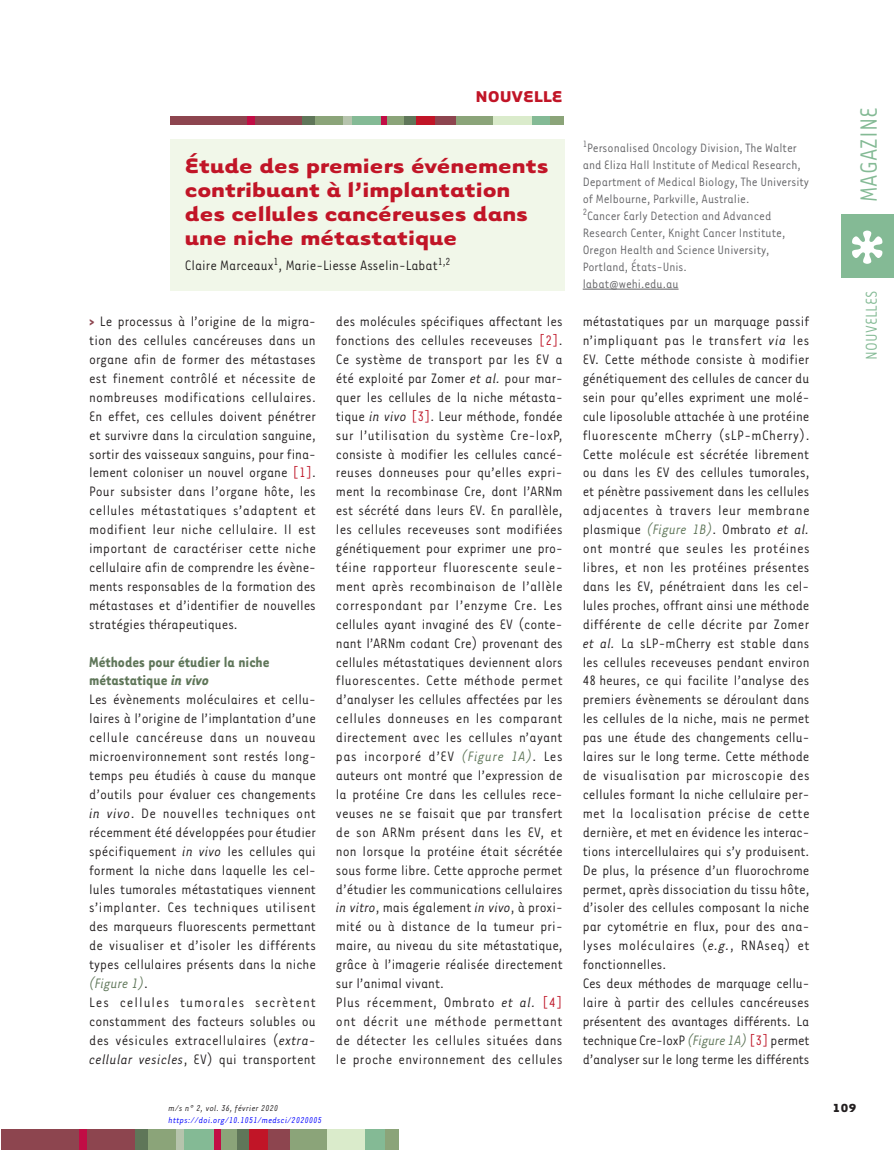
<style>
.page{position:relative;width:894px;height:1150px;background:#fff}
.page>*{position:absolute;margin:0;border:0;box-sizing:border-box;transform-origin:0 0}
.t1{font:27px "Tarzana Narrow";color:#84ba95}
.t2{font:700 24px/24px "Tarzana Wide";color:#c11527}
.t3{font:18px "Tarzana Narrow";color:#84ba95}
.t4{font:700 18px "Tarzana Wide";color:#c11527}
.t5{font:700 16.5px/18.9px "Tarzana Narrow";color:#5f7659}
.t6{font:15.75px/18.9px "Tarzana Narrow";color:#231f20}
.t7{font:13.95px/17px "Tarzana Narrow";color:#636366}
.t8{font:700 13.5px "Tarzana Wide";color:#231f20}
.t9{font:italic 9.75px "Tarzana Narrow";letter-spacing:.025em;color:#00f}
.t10{font:italic 9.75px "Tarzana Narrow";letter-spacing:.025em;color:#231f20}
.s1{font-weight:700;color:#8d454f}
.s2{color:#bf182a}
.s3{font-style:italic}
.s4{font-style:italic;color:#5f7659}
</style>
<div class="page">
<div style="left:1px;top:1128px;width:134px;height:21px;background:#8d454f"></div>
<div style="left:236px;top:1128px;width:13px;height:21px;background:#5f7659"></div>
<div style="left:79px;top:1128px;width:8px;height:21px;background:#c10d45"></div>
<div style="left:135px;top:1128px;width:21px;height:21px;background:#5f7659"></div>
<div style="left:148px;top:1128px;width:30px;height:21px;background:#8ba479"></div>
<div style="left:176px;top:1128px;width:9px;height:21px;background:#b6c4ad"></div>
<div style="left:185px;top:1128px;width:29px;height:21px;background:#84ba95"></div>
<div style="left:218px;top:1128px;width:19px;height:21px;background:#8ba479"></div>
<div style="left:214px;top:1128px;width:6px;height:21px;background:#c10d45"></div>
<div style="left:249px;top:1128px;width:27px;height:21px;background:#c11527"></div>
<div style="left:288px;top:1128px;width:39px;height:21px;background:#8ba479"></div>
<div style="left:268px;top:1128px;width:21px;height:21px;background:#8d454f"></div>
<div style="left:327px;top:1128px;width:39px;height:21px;background:#daebcb"></div>
<div style="left:365px;top:1128px;width:21px;height:21px;background:#84ba95"></div>
<div style="left:385px;top:1128px;width:13px;height:21px;background:#8ba479"></div>
<div style="left:841px;top:214px;width:52px;height:64px;background:#84ba95"></div>
<svg style="left:852px;top:230px;width:30px;height:34px"></svg>
<div style="left:170px;top:116px;width:133px;height:8px;background:#8d454f"></div>
<div style="left:302px;top:116px;width:27px;height:8px;background:#5f7659"></div>
<div style="left:403px;top:116px;width:13px;height:8px;background:#5f7659"></div>
<div style="left:316px;top:116px;width:29px;height:8px;background:#8ba479"></div>
<div style="left:352px;top:116px;width:29px;height:8px;background:#84ba95"></div>
<div style="left:531px;top:116px;width:20px;height:8px;background:#84ba95"></div>
<div style="left:385px;top:116px;width:19px;height:8px;background:#8ba479"></div>
<div style="left:550px;top:116px;width:14px;height:8px;background:#8ba479"></div>
<div style="left:454px;top:116px;width:39px;height:8px;background:#8ba479"></div>
<div style="left:493px;top:116px;width:38px;height:8px;background:#daebcb"></div>
<div style="left:344px;top:116px;width:8px;height:8px;background:#b6c4ad"></div>
<div style="left:247px;top:116px;width:7px;height:8px;background:#c10d45"></div>
<div style="left:381px;top:116px;width:6px;height:8px;background:#c10d45"></div>
<div style="left:416px;top:116px;width:27px;height:8px;background:#c11527"></div>
<div style="left:435px;top:116px;width:21px;height:8px;background:#8d454f"></div>
<div style="left:170px;top:139px;width:394px;height:151px;background:#f1f7e9"></div>
<hr style="left:582px;top:289px;width:96px;height:1px;background:#636366">
<p class="t4" style="left:475px;top:85px;width:89px">NOUVELLE</p>
<h2 class="t2" style="left:185px;top:152px;width:365px">Étude des premiers événements contribuant à l’implantation des cellules cancéreuses dans une niche métastatique</h2>
<p class="t6" style="left:185px;top:255px;width:267px">Claire Marceaux<sup>1</sup>, Marie-Liesse Asselin-Labat<sup>1,2</sup></p>
<p class="t7" style="left:582px;top:139px;width:228px"><sup>1</sup>Personalised Oncology Division, The Walter and Eliza Hall Institute of Medical Research, Department of Medical Biology, The University of Melbourne, Parkville, Australie.<br><sup>2</sup>Cancer Early Detection and Advanced Research Center, Knight Cancer Institute, Oregon Health and Science University, Portland, États-Unis.<br>labat@wehi.edu.au</p>
<p class="t6" style="left:89px;top:311px;width:228px;text-align:justify"><span class="s1">&gt;</span> Le processus à l’origine de la migra&shy;tion des cellules cancéreuses dans un organe afin de former des métastases est finement contrôlé et nécessite de nombreuses modifications cellulaires.<br>En effet, ces cellules doivent pénétrer et survivre dans la circulation sanguine, sortir des vaisseaux sanguins, pour fina&shy;lement coloniser un nouvel organe <span class="s2">[1]</span>.<br>Pour subsister dans l’organe hôte, les cellules métastatiques s’adaptent et modifient leur niche cellulaire. Il est important de caractériser cette niche cellulaire afin de comprendre les évène&shy;ments responsables de la formation des métastases et d’identifier de nouvelles stratégies thérapeutiques.</p>
<p class="t5" style="left:89px;top:651px;width:182px">Méthodes pour étudier la niche métastatique <span class="s3">in vivo</span></p>
<p class="t6" style="left:89px;top:689px;width:228px">Les évènements moléculaires et cellu&shy;laires à l’origine de l’implantation d’une cellule cancéreuse dans un nouveau microenvironnement sont restés long&shy;temps peu étudiés à cause du manque d’outils pour évaluer ces changements <span class="s3">in vivo</span>. De nouvelles techniques ont récemment été développées pour étudier spécifiquement <span class="s3">in vivo</span> les cellules qui forment la niche dans laquelle les cel&shy;lules tumorales métastatiques viennent s’implanter. Ces techniques utilisent des marqueurs fluorescents permettant de visualiser et d’isoler les différents types cellulaires présents dans la niche <span class="s4">(Figure 1)</span>.<br>Les cellules tumorales secrètent constamment des facteurs solubles ou des vésicules extracellulaires (<span class="s3">extra&shy;cellular vesicles</span>, EV) qui transportent</p>
<p class="t6" style="left:336px;top:311px;width:228px">des molécules spécifiques affectant les fonctions des cellules receveuses <span class="s2">[2]</span>.<br>Ce système de transport par les EV a été exploité par Zomer <span class="s3">et al.</span> pour mar&shy;quer les cellules de la niche métasta&shy;tique <span class="s3">in vivo</span> <span class="s2">[3]</span>. Leur méthode, fondée sur l’utilisation du système Cre-loxP, consiste à modifier les cellules cancé&shy;reuses donneuses pour qu’elles expri&shy;ment la recombinase Cre, dont l’ARNm est sécrété dans leurs EV. En parallèle, les cellules receveuses sont modifiées génétiquement pour exprimer une pro&shy;téine rapporteur fluorescente seule&shy;ment après recombinaison de l’allèle correspondant par l’enzyme Cre. Les cellules ayant invaginé des EV (conte&shy;nant l’ARNm codant Cre) provenant des cellules métastatiques deviennent alors fluorescentes. Cette méthode permet d’analyser les cellules affectées par les cellules donneuses en les comparant directement avec les cellules n’ayant pas incorporé d’EV <span class="s4">(Figure 1A)</span>. Les auteurs ont montré que l’expression de la protéine Cre dans les cellules rece&shy;veuses ne se faisait que par transfert de son ARNm présent dans les EV, et non lorsque la protéine était sécrétée sous forme libre. Cette approche permet d’étudier les communications cellulaires <span class="s3">in vitro</span>, mais également <span class="s3">in vivo</span>, à proxi&shy;mité ou à distance de la tumeur pri&shy;maire, au niveau du site métastatique, grâce à l’imagerie réalisée directement sur l’animal vivant.<br>Plus récemment, Ombrato <span class="s3">et al.</span> <span class="s2">[4] </span>ont décrit une méthode permettant de détecter les cellules situées dans le proche environnement des cellules</p>
<p class="t6" style="left:582px;top:311px;width:228px">métastatiques par un marquage passif n’impliquant pas le transfert <span class="s3">via</span> les EV. Cette méthode consiste à modifier génétiquement des cellules de cancer du sein pour qu’elles expriment une molé&shy;cule liposoluble attachée à une protéine fluorescente mCherry (sLP-mCherry).<br>Cette molécule est sécrétée librement ou dans les EV des cellules tumorales, et pénètre passivement dans les cellules adjacentes à travers leur membrane plasmique <span class="s4">(Figure 1B)</span>. Ombrato <span class="s3">et al. </span>ont montré que seules les protéines libres, et non les protéines présentes dans les EV, pénétraient dans les cel&shy;lules proches, offrant ainsi une méthode différente de celle décrite par Zomer <span class="s3">et al.</span> La sLP-mCherry est stable dans les cellules receveuses pendant environ 48 heures, ce qui facilite l’analyse des premiers évènements se déroulant dans les cellules de la niche, mais ne permet pas une étude des changements cellu&shy;laires sur le long terme. Cette méthode de visualisation par microscopie des cellules formant la niche cellulaire per&shy;met la localisation précise de cette dernière, et met en évidence les interac&shy;tions intercellulaires qui s’y produisent.<br>De plus, la présence d’un fluorochrome permet, après dissociation du tissu hôte, d’isoler des cellules composant la niche par cytométrie en flux, pour des ana&shy;lyses moléculaires (<span class="s3">e.g.</span>, RNAseq) et fonctionnelles.<br>Ces deux méthodes de marquage cellu&shy;laire à partir des cellules cancéreuses présentent des avantages différents. La technique Cre-loxP <span class="s4">(Figure 1A)</span> <span class="s2">[3]</span> permet d’analyser sur le long terme les différents</p>
<h1 class="t1" style="left:852px;top:202px;width:96px;rotate:-90deg">MAGAZINE</h1>
<p class="t3" style="left:860px;top:359px;width:70px;rotate:-90deg">NOUVELLES</p>
<p class="t10" style="left:169px;top:1101px;width:111px">m/s n° 2, vol. 36, février 2020</p>
<p class="t8" style="left:832px;top:1098px;width:26px">109</p>
<p class="t9" style="left:169px;top:1113px;width:155px">https://doi.org/10.1051/medsci/2020005</p>
</div>
